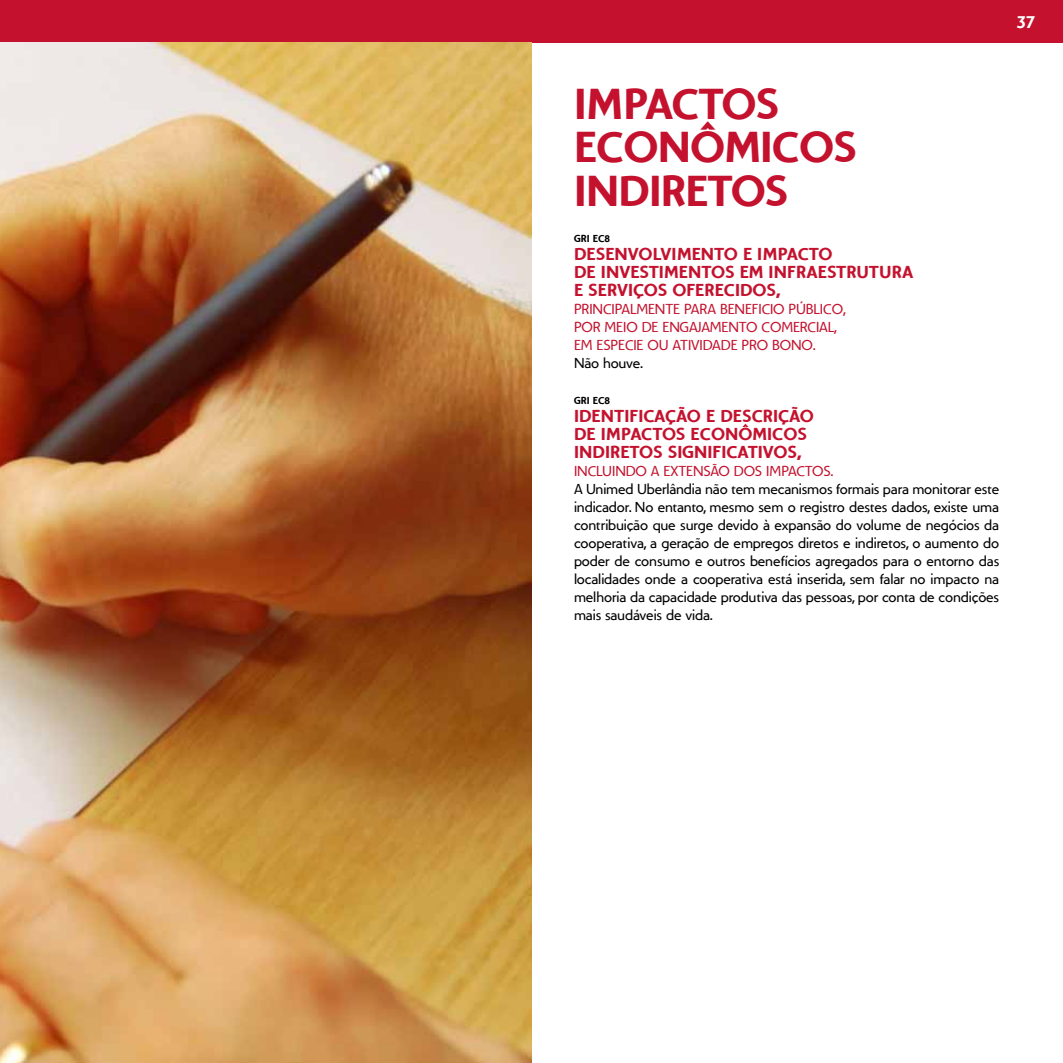
<style>
.page{position:relative;width:1063px;height:1063px;background:#fff}
.page>*{position:absolute;margin:0;border:0;box-sizing:border-box;transform-origin:0 0}
.t1{font:700 45px/43.5px "Unimed";letter-spacing:-.02em;color:#c4122e}
.t2{font:700 18px/18px "Unimed";color:#c4122e}
.t3{font:700 18px "Unimed";color:#fff}
.t4{font:15px/18px "Unimed";letter-spacing:-.01em;color:#000;text-align:justify}
.t5{font:15px/18px "Unimed";letter-spacing:-.01em;color:#c4122e}
.t6{font:700 10.5px "Unimed";color:#000}
</style>
<div class="page">
<div style="left:0;top:0;width:1063px;height:43px;background:#c4122e"></div>
<img style="left:0;top:43px;width:531px;height:1020px">
<p class="t3" style="left:1016px;top:12px;width:20px">37</p>
<h1 class="t1" style="left:574px;top:82px;width:285px">IMPACTOS<br>ECONÔMICOS<br>INDIRETOS</h1>
<p class="t6" style="left:574px;top:232px;width:38px">GRI EC8</p>
<p class="t2" style="left:574px;top:245px;width:341px">DESENVOLVIMENTO E IMPACTO<br>DE INVESTIMENTOS EM INFRAESTRUTURA<br>E SERVIÇOS OFERECIDOS,</p>
<p class="t5" style="left:574px;top:300px;width:274px">PRINCIPALMENTE PARA BENEFICIO PÚBLICO,<br>POR MEIO DE ENGAJAMENTO COMERCIAL,<br>EM ESPECIE OU ATIVIDADE PRO BONO.</p>
<p class="t4" style="left:574px;top:354px;width:71px">Não houve.</p>
<p class="t6" style="left:574px;top:394px;width:38px">GRI EC8</p>
<p class="t2" style="left:574px;top:407px;width:241px">IDENTIFICAÇÃO E DESCRIÇÃO<br>DE IMPACTOS ECONÔMICOS<br>INDIRETOS SIGNIFICATIVOS,</p>
<p class="t5" style="left:574px;top:462px;width:261px">INCLUINDO A EXTENSÃO DOS IMPACTOS.</p>
<p class="t4" style="left:574px;top:480px;width:427px">A Unimed Uberlândia não tem mecanismos formais para monitorar este indicador. No entanto, mesmo sem o registro destes dados, existe uma contribuição que surge devido à expansão do volume de negócios da cooperativa, a geração de empregos diretos e indiretos, o aumento do poder de consumo e outros benefícios agregados para o entorno das localidades onde a cooperativa está inserida, sem falar no impacto na melhoria da capacidade produtiva das pessoas, por conta de condições mais saudáveis de vida.</p>
</div>
